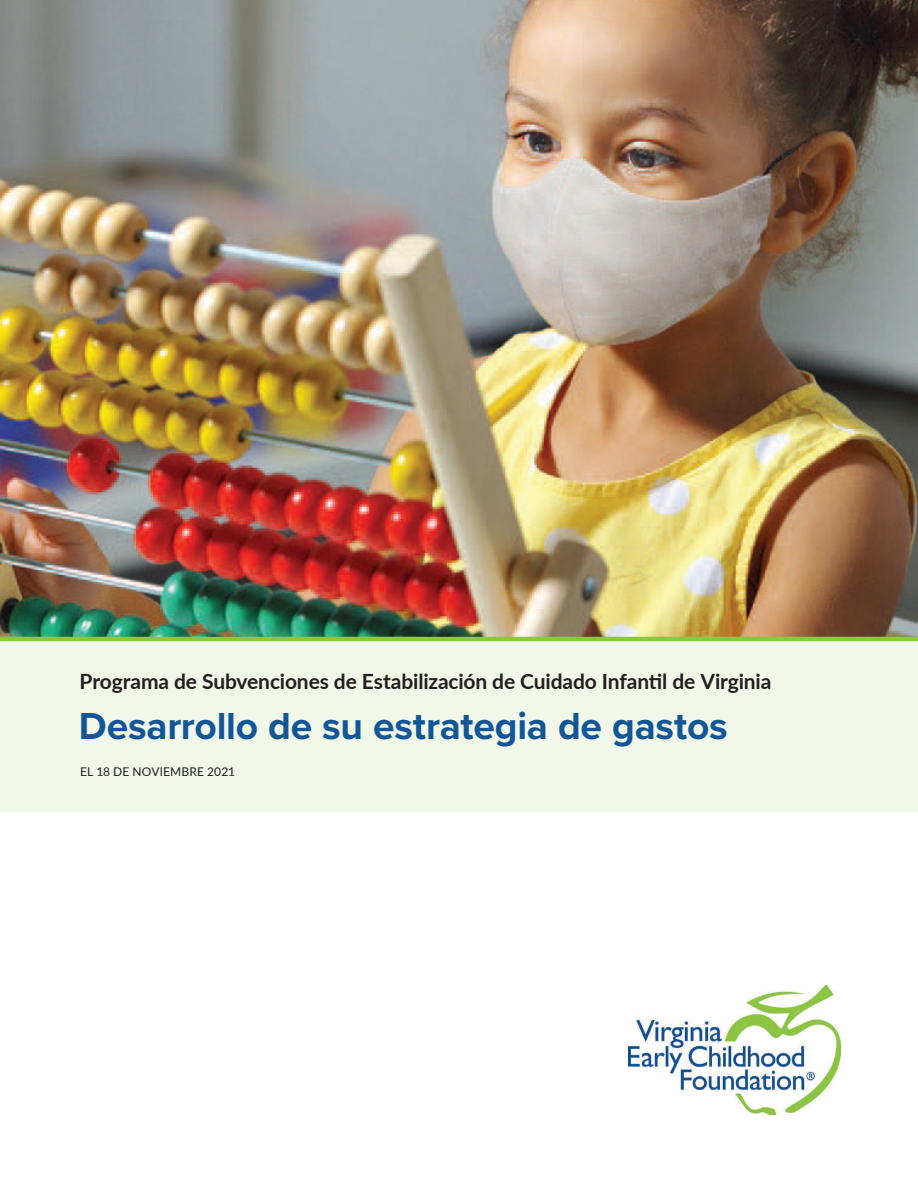
<style>
.page{position:relative;width:918px;height:1188px;background:#fff}
.page>*{position:absolute;margin:0;border:0;box-sizing:border-box;transform-origin:0 0}
.t1{font:700 39px "Proxima Nova";letter-spacing:-.01em;color:#125698}
.Page_Intro{font:700 21px "Lato";letter-spacing:-.005em;color:#231f20}
.Date{font:12px "Lato";letter-spacing:.015em;color:#231f20}
</style>
<div class="page">
<img style="left:628px;top:985px;width:212px;height:129px">
<img style="left:0;top:0;width:918px;height:637px">
<div style="left:0;top:639px;width:918px;height:172px;background:#f1f7e9"></div>
<hr style="left:0;top:637px;width:918px;height:4px;background:#8cc642">
<h1 class="Page_Intro" style="left:80px;top:666px;width:693px">Programa de Subvenciones de Estabilización de Cuidado Infantil de Virginia</h1>
<h1 class="t1" style="left:79px;top:697px;width:650px">Desarrollo de su estrategia de gastos</h1>
<p class="Date" style="left:80px;top:764px;width:157px">EL 18 DE NOVIEMBRE 2021</p>
</div>
